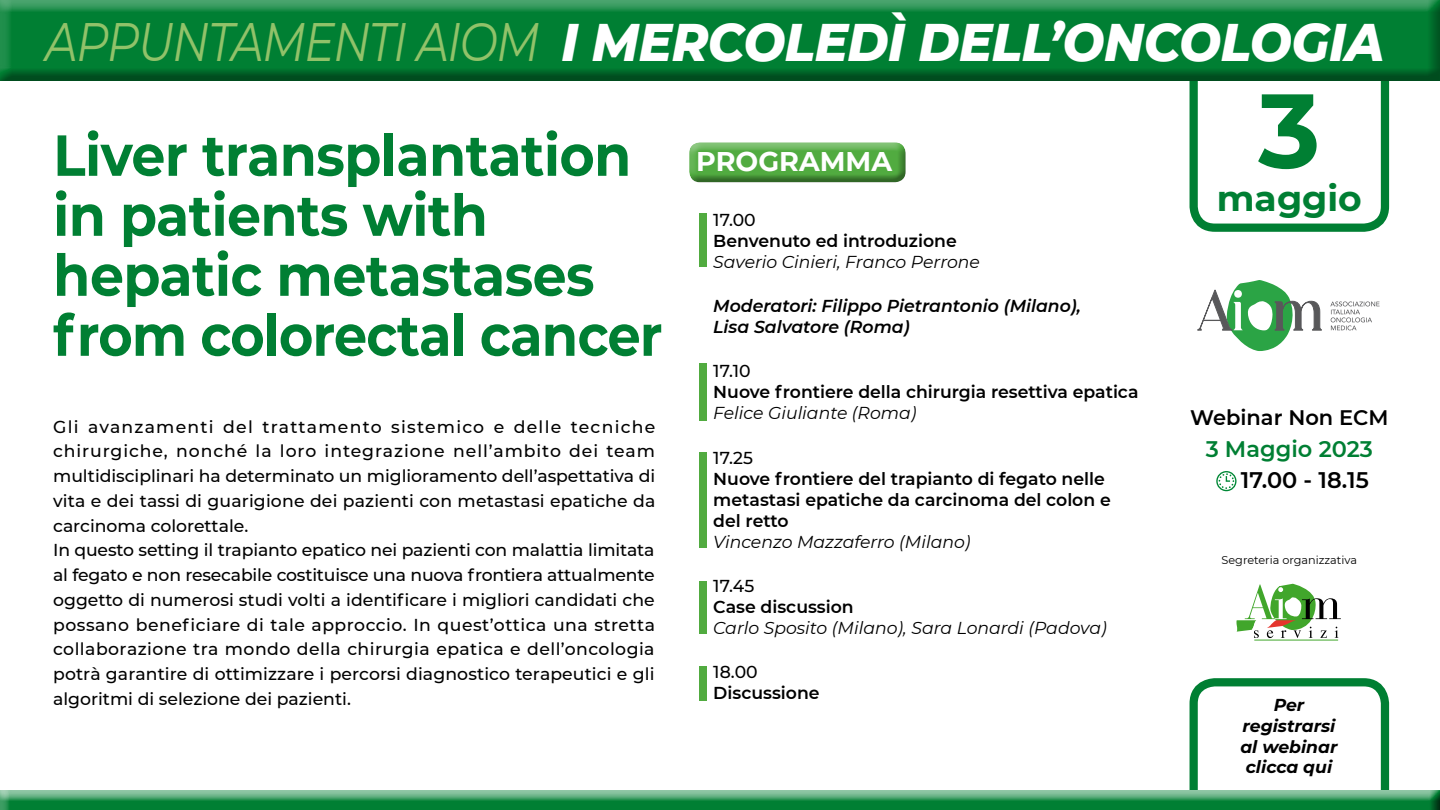
<style>
.page{position:relative;width:1440px;height:810px;background:#fff}
.page>*{position:absolute;margin:0;border:0;box-sizing:border-box;transform-origin:0 0}
.t1{font:700 105px "Montserrat";color:#007f33}
.t2{font:700 57.75px/60px "Montserrat";letter-spacing:-.01em;color:#007f33;scale:.93 1}
.t3{font:italic 800 54px "Montserrat";letter-spacing:-.01em;color:#fff;scale:.92 1}
.t4{font:700 36px "Montserrat";color:#007f33}
.t5{font:700 27px "Montserrat";color:#fff}
.t6{font:600 22.5px "Montserrat";color:#007f33}
.t7{font:600 22.5px "Montserrat";color:#000}
.t8{font:600 21px "Montserrat";color:#000}
.t9{font:500 17.25px/24.8px "Montserrat";letter-spacing:.005em;color:#000}
.t10{font:600 17.25px/21px "Montserrat";color:#000}
.t11{font:italic 17.25px "Montserrat";color:#000}
.t12{font:italic 600 17.25px/21px "Montserrat";color:#000}
.t13{font:italic 700 17.25px/20.7px "Montserrat";color:#000;text-align:center}
.t14{font:11.25px "Montserrat";color:#000}
.s1{font-weight:400;color:#91c269}
</style>
<div class="page">
<svg style="left:1189px;top:678px;width:200px;height:109px"></svg>
<div style="left:1189px;top:41px;width:200px;height:191px;border:8px solid #007f33;border-radius:21px"></div>
<div style="left:684px;top:142px;width:228px;height:41px;background:#000;opacity:.4"></div>
<div style="left:0;top:0;width:1440px;height:82px;background:#000;opacity:.4"></div>
<svg style="left:1236px;top:584px;width:105px;height:54px"></svg>
<hr style="left:1254px;top:640px;width:84px;height:1px;background:#41a62b">
<svg style="left:1330px;top:302px;width:50px;height:28px"></svg>
<svg style="left:1197px;top:280px;width:125px;height:71px"></svg>
<div style="left:699px;top:214px;width:8px;height:53px;background:#51ab40"></div>
<div style="left:699px;top:363px;width:8px;height:57px;background:#51ab40"></div>
<div style="left:699px;top:452px;width:8px;height:96px;background:#51ab40"></div>
<div style="left:699px;top:581px;width:8px;height:53px;background:#51ab40"></div>
<div style="left:699px;top:666px;width:8px;height:35px;background:#51ab40"></div>
<div style="left:1216px;top:471px;width:20px;height:20px;border:1px solid #008836;border-radius:50%"></div>
<div style="left:1218px;top:473px;width:16px;height:16px;border:2px dashed #008836;border-radius:50%"></div>
<svg style="left:1225px;top:475px;width:6px;height:7px"></svg>
<div style="left:0;top:788px;width:1440px;height:22px;background:#000;opacity:.75"></div>
<h3 class="t3" style="left:45px;top:2px;width:1457px"><span class="s1">APPUNTAMENTI AIOM</span> I MERCOLEDÌ DELL’ONCOLOGIA</h3>
<h2 class="t2" style="left:53px;top:122px;width:657px">Liver transplantation in patients with hepatic metastases from colorectal cancer</h2>
<p class="t9" style="left:53px;top:413px;width:604px">Gli avanzamenti del trattamento sistemico e delle tecniche chirurgiche, nonché la loro integrazione nell’ambito dei team multidisciplinari ha determinato un miglioramento dell’aspettativa di vita e dei tassi di guarigione dei pazienti con metastasi epatiche da carcinoma colorettale.<br>In questo setting il trapianto epatico nei pazienti con malattia limitata al fegato e non resecabile costituisce una nuova frontiera attualmente oggetto di numerosi studi volti a identificare i migliori candidati che possano beneficiare di tale approccio. In quest’ottica una stretta collaborazione tra mondo della chirurgia epatica e dell’oncologia potrà garantire di ottimizzare i percorsi diagnostico terapeutici e gli algoritmi di selezione dei pazienti.</p>
<h3 class="t5" style="left:696px;top:142px;width:197px">PROGRAMMA</h3>
<p class="t9" style="left:713px;top:207px;width:44px">17.00</p>
<p class="t10" style="left:713px;top:229px;width:245px">Benvenuto ed introduzione</p>
<p class="t11" style="left:713px;top:250px;width:268px">Saverio Cinieri, Franco Perrone</p>
<p class="t12" style="left:713px;top:295px;width:369px">Moderatori: Filippo Pietrantonio (Milano),<br>Lisa Salvatore (Roma)</p>
<p class="t9" style="left:713px;top:358px;width:39px">17.10</p>
<p class="t10" style="left:713px;top:381px;width:427px">Nuove frontiere della chirurgia resettiva epatica</p>
<p class="t11" style="left:713px;top:401px;width:205px">Felice Giuliante (Roma)</p>
<p class="t9" style="left:713px;top:444px;width:41px">17.25</p>
<p class="t10" style="left:713px;top:467px;width:399px">Nuove frontiere del trapianto di fegato nelle metastasi epatiche da carcinoma del colon e del retto</p>
<p class="t11" style="left:713px;top:530px;width:259px">Vincenzo Mazzaferro (Milano)</p>
<p class="t9" style="left:713px;top:573px;width:42px">17.45</p>
<p class="t10" style="left:713px;top:595px;width:142px">Case discussion</p>
<p class="t11" style="left:713px;top:616px;width:395px">Carlo Sposito (Milano), Sara Lonardi (Padova)</p>
<p class="t9" style="left:713px;top:659px;width:46px">18.00</p>
<p class="t10" style="left:713px;top:682px;width:108px">Discussione</p>
<h1 class="t1" style="left:1258px;top:55px;width:64px">3</h1>
<h3 class="t4" style="left:1217px;top:172px;width:147px">maggio</h3>
<p class="t8" style="left:1190px;top:403px;width:200px">Webinar Non ECM</p>
<h3 class="t6" style="left:1206px;top:433px;width:169px">3 Maggio 2023</h3>
<h3 class="t7" style="left:1241px;top:465px;width:130px">17.00 - 18.15</h3>
<p class="t14" style="left:1222px;top:552px;width:137px">Segreteria organizzativa</p>
<p class="t13" style="left:1240px;top:694px;width:99px">Per registrarsi al webinar clicca qui</p>
</div>
